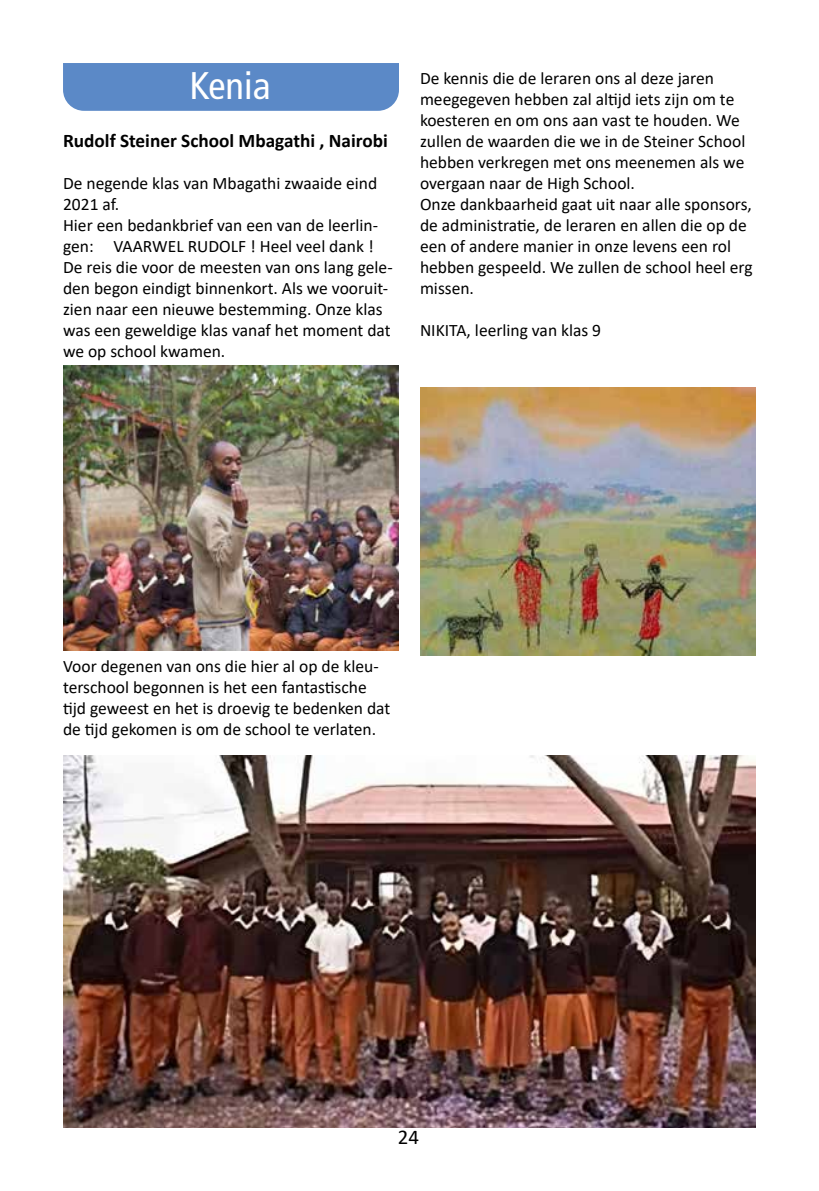
<style>
.page{position:relative;width:819px;height:1191px;background:#fff}
.page>*{position:absolute;margin:0;border:0;box-sizing:border-box;transform-origin:0 0}
.t1{font:condensed 38.5px "Frutiger LT Std";color:#fff}
.t2{font:21px "Calibri";color:#000}
.t3{font:700 19.25px "Calibri";color:#000}
.t4{font:17.5px/21px "Calibri";color:#000}
</style>
<div class="page">
<div style="left:63px;top:63px;width:336px;height:48px;background:#5b89c7"></div>
<img style="left:63px;top:755px;width:693px;height:373px">
<img style="left:63px;top:366px;width:336px;height:284px">
<img style="left:420px;top:387px;width:336px;height:268px">
<h1 class="t1" style="left:190px;top:63px;width:82px">Kenia</h1>
<p class="t3" style="left:63px;top:127px;width:326px">Rudolf Steiner School Mbagathi , Nairobi</p>
<p class="t4" style="left:63px;top:172px;width:331px">De negende klas van Mbagathi zwaaide eind 2021 af.<br>Hier een bedankbrief van een van de leerlin&shy;gen: VAARWEL RUDOLF ! Heel veel dank !<br>De reis die voor de meesten van ons lang gele&shy;den begon eindigt binnenkort. Als we vooruit&shy;zien naar een nieuwe bestemming. Onze klas was een geweldige klas vanaf het moment dat we op school kwamen.</p>
<p class="t4" style="left:420px;top:67px;width:334px">De kennis die de leraren ons al deze jaren meegegeven hebben zal altijd iets zijn om te koesteren en om ons aan vast te houden. We zullen de waarden die we in de Steiner School hebben verkregen met ons meenemen als we overgaan naar de High School.<br>Onze dankbaarheid gaat uit naar alle sponsors, de administratie, de leraren en allen die op de een of andere manier in onze levens een rol hebben gespeeld. We zullen de school heel erg missen.</p>
<p class="t4" style="left:420px;top:319px;width:183px">NIKITA, leerling van klas 9</p>
<p class="t4" style="left:63px;top:655px;width:329px">Voor degenen van ons die hier al op de kleu&shy;terschool begonnen is het een fantastische tijd geweest en het is droevig te bedenken dat de tijd gekomen is om de school te verlaten.</p>
<p class="t2" style="left:397px;top:1122px;width:23px">24</p>
</div>
